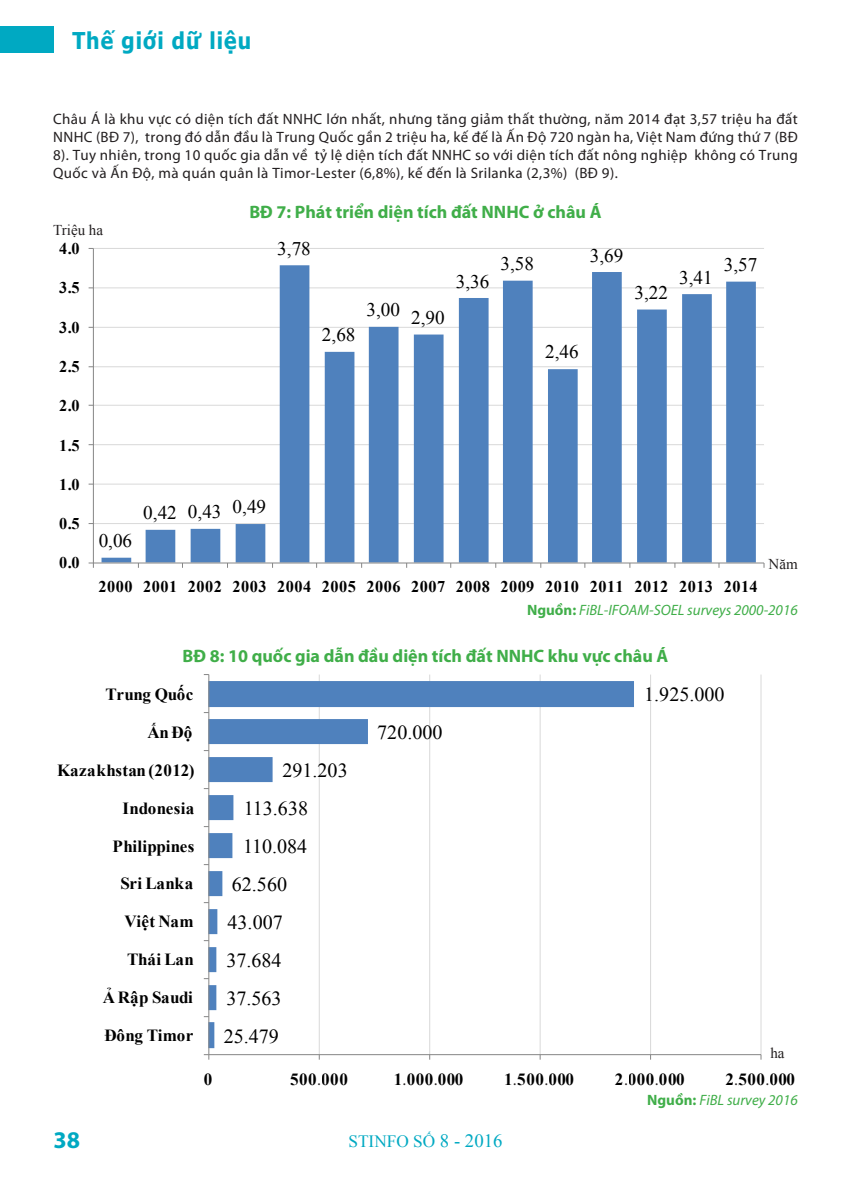
<style>
.page{position:relative;width:851px;height:1191px;background:#fff}
.page>*{position:absolute;margin:0;border:0;box-sizing:border-box;transform-origin:0 0}
.t1{font:700 24px "Myriad Pro";color:#00a9c2}
.t2{font:700 23.1px "Tahoma";letter-spacing:.05em;color:#00a9c2;scale:.91 1}
.t3{font:19.95px "Times New Roman";color:#000}
.t4{font:19.2px "Times New Roman";color:#000}
.t5{font:700 18px "Myriad Pro";color:#40ae49}
.t6{font:17.25px "Times New Roman";color:#00a9c2}
.t7{font:700 16.95px "Times New Roman";letter-spacing:.015em;color:#000}
.t8{font:700 16.95px "Times New Roman";letter-spacing:-.02em;color:#000}
.t9{font:700 16.95px "Times New Roman";letter-spacing:-.01em;color:#000}
.t10{font:700 16.35px "Times New Roman";letter-spacing:.03em;color:#000}
.t11{font:15px/18px "Myriad Pro";letter-spacing:.025em;color:#231f20;text-align:justify}
.t12{font:italic 15px "Myriad Pro";color:#40ae49}
.t13{font:15px "Times New Roman";color:#231f20}
.s1{font-weight:700;font-style:normal}
.s2{font-size:18.75px}
</style>
<div class="page">
<div style="left:0;top:26px;width:53px;height:27px;background:#00a9c2"></div>
<hr style="left:93px;top:523px;width:670px;height:1px;background:#d9d9d9">
<hr style="left:93px;top:483px;width:670px;height:1px;background:#d9d9d9">
<hr style="left:93px;top:444px;width:670px;height:1px;background:#d9d9d9">
<hr style="left:93px;top:405px;width:670px;height:1px;background:#d9d9d9">
<hr style="left:93px;top:366px;width:670px;height:1px;background:#d9d9d9">
<hr style="left:93px;top:327px;width:670px;height:1px;background:#d9d9d9">
<hr style="left:93px;top:287px;width:670px;height:1px;background:#d9d9d9">
<hr style="left:93px;top:248px;width:670px;height:1px;background:#d9d9d9">
<svg style="left:101px;top:265px;width:654px;height:297px"></svg>
<hr style="left:93px;top:248px;width:1px;height:315px;background:#868686">
<hr style="left:93px;top:562px;width:670px;height:1px;background:#868686">
<svg style="left:89px;top:562px;width:5px;height:6px"></svg>
<hr style="left:319px;top:674px;width:1px;height:380px;background:#d9d9d9">
<hr style="left:429px;top:674px;width:1px;height:380px;background:#d9d9d9">
<hr style="left:539px;top:674px;width:1px;height:380px;background:#d9d9d9">
<hr style="left:650px;top:674px;width:1px;height:380px;background:#d9d9d9">
<hr style="left:760px;top:674px;width:1px;height:380px;background:#d9d9d9">
<svg style="left:209px;top:681px;width:425px;height:367px"></svg>
<hr style="left:209px;top:1054px;width:551px;height:1px;background:#868686">
<hr style="left:208px;top:674px;width:1px;height:380px;background:#868686">
<svg style="left:204px;top:1054px;width:5px;height:5px"></svg>
<h2 class="t2" style="left:72px;top:24px;width:198px">Thế giới dữ liệu</h2>
<p class="t11" style="left:53px;top:110px;width:746px">Châu Á là khu vực có diện tích đất NNHC lớn nhất, nhưng tăng giảm thất thường, năm 2014 đạt 3,57 triệu ha đất NNHC (BĐ 7), trong đó dẫn đầu là Trung Quốc gần 2 triệu ha, kế đế là Ấn Độ 720 ngàn ha, Việt Nam đứng thứ 7 (BĐ 8). Tuy nhiên, trong 10 quốc gia dẫn về tỷ lệ diện tích đất NNHC so với diện tích đất nông nghiệp không có Trung Quốc và Ấn Độ, mà quán quân là Timor-Lester (6,8%), kế đến là Srilanka (2,3%) (BĐ 9).</p>
<p class="t5" style="left:249px;top:200px;width:353px">BĐ 7: Phát triển diện tích đất NNHC ở châu Á</p>
<p class="t13" style="left:53px;top:219px;width:51px">Triệu ha</p>
<p class="t10" style="left:59px;top:237px;width:22px">4.0</p>
<p class="t10" style="left:59px;top:276px;width:22px">3.5</p>
<p class="t10" style="left:59px;top:316px;width:22px">3.0</p>
<p class="t10" style="left:59px;top:355px;width:22px">2.5</p>
<p class="t10" style="left:59px;top:394px;width:22px">2.0</p>
<p class="t10" style="left:59px;top:434px;width:22px">1.5</p>
<p class="t10" style="left:59px;top:473px;width:22px">1.0</p>
<p class="t10" style="left:59px;top:512px;width:22px">0.5</p>
<p class="t10" style="left:59px;top:551px;width:22px">0.0</p>
<p class="t4" style="left:99px;top:527px;width:35px">0,06</p>
<p class="t4" style="left:143px;top:498px;width:124px">0,42 0,43 0,49</p>
<p class="t4" style="left:277px;top:235px;width:35px">3,78</p>
<p class="t4" style="left:322px;top:322px;width:35px">2,68</p>
<p class="t4" style="left:366px;top:300px;width:80px">3,00 2,90</p>
<p class="t4" style="left:456px;top:268px;width:35px">3,36</p>
<p class="t4" style="left:500px;top:251px;width:35px">3,58</p>
<p class="t4" style="left:590px;top:242px;width:35px">3,69</p>
<p class="t4" style="left:545px;top:339px;width:35px">2,46</p>
<p class="t4" style="left:634px;top:279px;width:35px">3,22</p>
<p class="t4" style="left:679px;top:264px;width:35px">3,41</p>
<p class="t4" style="left:723px;top:252px;width:35px">3,57</p>
<p class="t10" style="left:98px;top:575px;width:660px">2000 2001 2002 2003 2004 2005 2006 2007 2008 2009 2010 2011 2012 2013 2014</p>
<p class="t13" style="left:768px;top:554px;width:31px">Năm</p>
<p class="t12" style="left:527px;top:601px;width:272px"><span class="s1">Nguồn:</span> FiBL-IFOAM-SOEL surveys 2000-2016</p>
<p class="t5" style="left:182px;top:643px;width:487px">BĐ 8: 10 quốc gia dẫn đầu diện tích đất NNHC khu vực châu Á</p>
<p class="t8" style="left:105px;top:682px;width:89px">Trung Quốc</p>
<p class="t7" style="left:147px;top:720px;width:46px">Ấn Độ</p>
<p class="t7" style="left:57px;top:758px;width:139px">Kazakhstan (2012)</p>
<p class="t7" style="left:123px;top:796px;width:73px">Indonesia</p>
<p class="t7" style="left:112px;top:834px;width:83px">Philippines</p>
<p class="t7" style="left:120px;top:872px;width:74px">Sri Lanka</p>
<p class="t7" style="left:124px;top:910px;width:71px">Việt Nam</p>
<p class="t7" style="left:127px;top:948px;width:68px">Thái Lan</p>
<p class="t8" style="left:103px;top:986px;width:91px">Ả Rập Saudi</p>
<p class="t9" style="left:104px;top:1024px;width:90px">Đông Timor</p>
<p class="t1" style="left:53px;top:1124px;width:28px">38</p>
<p class="t3" style="left:282px;top:757px;width:67px">291.203</p>
<p class="t3" style="left:244px;top:795px;width:66px">113.638</p>
<p class="t3" style="left:243px;top:833px;width:66px">110.084</p>
<p class="t3" style="left:232px;top:871px;width:57px">62.560</p>
<p class="t3" style="left:227px;top:909px;width:57px">43.007</p>
<p class="t3" style="left:226px;top:947px;width:57px">37.684</p>
<p class="t3" style="left:226px;top:984px;width:57px">37.563</p>
<p class="t3" style="left:224px;top:1022px;width:57px">25.479</p>
<p class="t3" style="left:377px;top:719px;width:67px">720.000</p>
<p class="t3" style="left:644px;top:681px;width:82px">1.925.000</p>
<p class="t13" style="left:770px;top:1043px;width:16px">ha</p>
<p class="t7" style="left:204px;top:1068px;width:10px">0</p>
<p class="t7" style="left:290px;top:1068px;width:59px">500,000</p>
<p class="t7" style="left:393px;top:1068px;width:71px">1,000,000</p>
<p class="t7" style="left:504px;top:1068px;width:71px">1,500,000</p>
<p class="t7" style="left:614px;top:1068px;width:71px">2,000,000</p>
<p class="t7" style="left:725px;top:1068px;width:71px">2,500,000</p>
<p class="t11" style="left:317px;top:1071px;width:5px">.</p>
<p class="t11" style="left:403px;top:1071px;width:5px">.</p>
<p class="t11" style="left:434px;top:1070px;width:5px">.</p>
<p class="t11" style="left:513px;top:1070px;width:5px">.</p>
<p class="t11" style="left:544px;top:1070px;width:5px">.</p>
<p class="t11" style="left:624px;top:1070px;width:5px">.</p>
<p class="t11" style="left:655px;top:1070px;width:5px">.</p>
<p class="t11" style="left:734px;top:1070px;width:5px">.</p>
<p class="t11" style="left:765px;top:1070px;width:5px">.</p>
<p class="t6" style="left:348px;top:1130px;width:155px">STINFO SỐ <span class="s2">8 - 2016</span></p>
<p class="t12" style="left:647px;top:1091px;width:152px"><span class="s1">Nguồn:</span> FiBL survey 2016</p>
</div>
